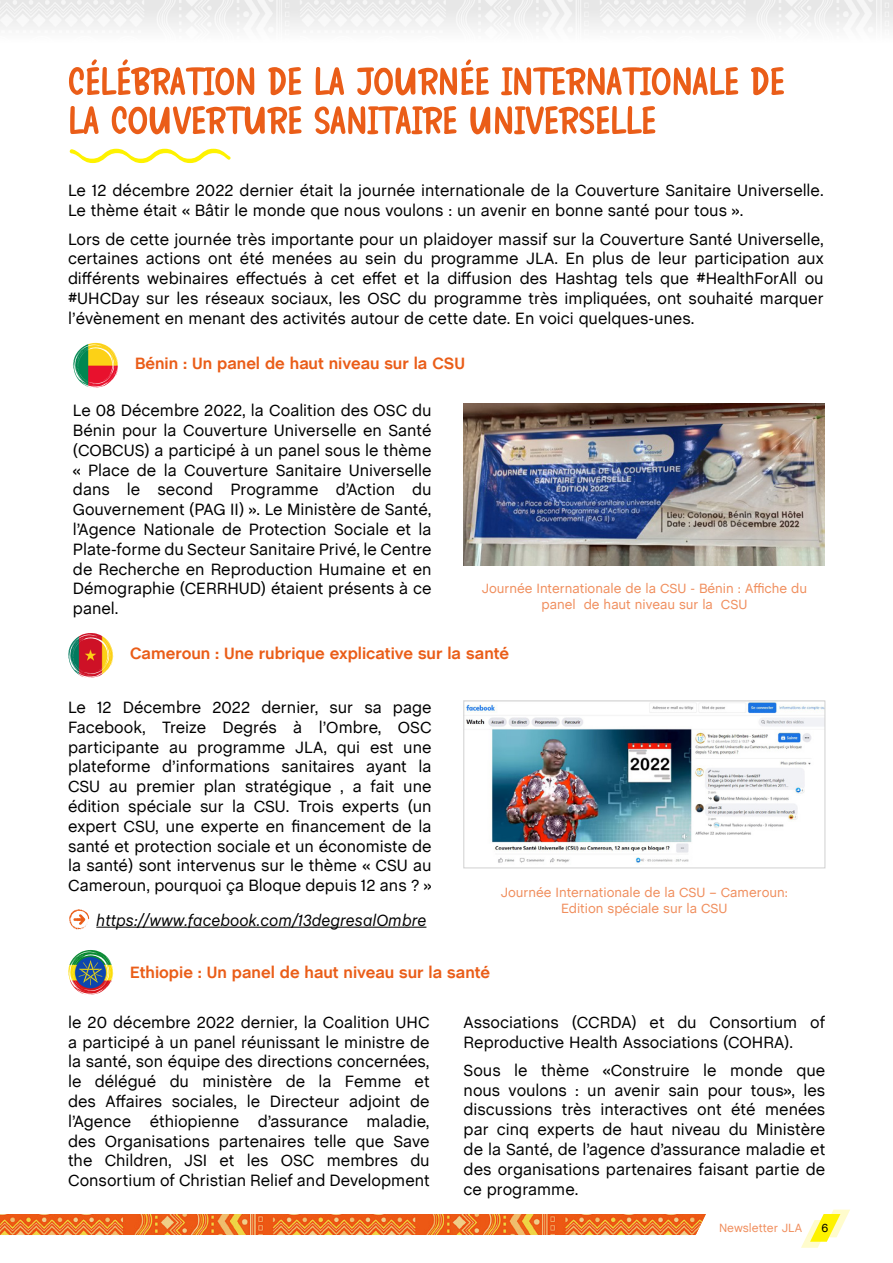
<style>
.page{position:relative;width:893px;height:1263px;background:#fff}
.page>*{position:absolute;margin:0;border:0;box-sizing:border-box;transform-origin:0 0}
.t1{font:51px/39px "Reach Story";color:#ea5d18}
.t2{font:16.5px/19.8px "Chalet";color:#000;text-align:justify}
.t3{font:700 16.5px "Chalet";color:#ea5d18}
.t4{font:italic 16.5px "Chalet";color:#000}
.t5{font:13.5px/16.2px "Chalet";color:#f08e5d;text-align:center}
.t6{font:12px "Chalet";color:#f08e5d}
.t7{font:12px "Chalet";color:#000}
</style>
<div class="page">
<svg style="left:801px;top:1209px;width:49px;height:39px"></svg>
<img style="left:0;top:1214px;width:706px;height:21px">
<img style="left:0;top:0;width:893px;height:29px">
<svg style="left:70px;top:149px;width:161px;height:14px"></svg>
<img style="left:464px;top:404px;width:361px;height:162px">
<img style="left:73px;top:343px;width:19px;height:45px">
<img style="left:68px;top:633px;width:19px;height:45px">
<img style="left:68px;top:950px;width:19px;height:45px">
<hr style="left:96px;top:927px;width:330px;height:1px;background:#000">
<svg style="left:69px;top:909px;width:20px;height:21px"></svg>
<img style="left:466px;top:703px;width:357px;height:161px">
<div style="left:464px;top:701px;width:361px;height:167px;border:1px solid #d0d0d0"></div>
<h1 class="t1" style="left:68px;top:63px;width:718px">CÉLÉBRATION DE LA JOURNÉE INTERNATIONALE DE<br>LA COUVERTURE SANITAIRE UNIVERSELLE</h1>
<p class="t2" style="left:68px;top:179px;width:757px">Le 12 décembre 2022 dernier était la journée internationale de la Couverture Sanitaire Universelle.<br>Le thème était « Bâtir le monde que nous voulons : un avenir en bonne santé pour tous ».</p>
<p class="t2" style="left:68px;top:227px;width:757px">Lors de cette journée très importante pour un plaidoyer massif sur la Couverture Santé Universelle, certaines actions ont été menées au sein du programme JLA. En plus de leur participation aux différents webinaires effectués à cet effet et la diffusion des Hashtag tels que #HealthForAll ou #UHCDay sur les réseaux sociaux, les OSC du programme très impliquées, ont souhaité marquer l’évènement en menant des activités autour de cette date. En voici quelques-unes.</p>
<p class="t3" style="left:135px;top:354px;width:331px">Bénin : Un panel de haut niveau sur la CSU</p>
<p class="t2" style="left:73px;top:399px;width:360px">Le 08 Décembre 2022, la Coalition des OSC du Bénin pour la Couverture Universelle en Santé (COBCUS) a participé à un panel sous le thème « Place de la Couverture Sanitaire Universelle dans le second Programme d’Action du Gouvernement (PAG II) ». Le Ministère de Santé, l’Agence Nationale de Protection Sociale et la Plate-forme du Secteur Sanitaire Privé, le Centre de Recherche en Reproduction Humaine et en Démographie (CERRHUD) étaient présents à ce panel.</p>
<p class="t5" style="left:482px;top:579px;width:327px">Journée Internationale de la CSU - Bénin : Affiche du panel de haut niveau sur la CSU</p>
<p class="t3" style="left:130px;top:644px;width:381px">Cameroun : Une rubrique explicative sur la santé</p>
<p class="t2" style="left:68px;top:696px;width:365px">Le 12 Décembre 2022 dernier, sur sa page Facebook, Treize Degrés à l’Ombre, OSC participante au programme JLA, qui est une plateforme d’informations sanitaires ayant la CSU au premier plan stratégique , a fait une édition spéciale sur la CSU. Trois experts (un expert CSU, une experte en financement de la santé et protection sociale et un économiste de la santé) sont intervenus sur le thème « CSU au Cameroun, pourquoi ça Bloque depuis 12 ans ? »</p>
<p class="t4" style="left:96px;top:911px;width:332px">https://www.facebook.com/13degresalOmbre</p>
<p class="t5" style="left:501px;top:883px;width:289px">Journée Internationale de la CSU – Cameroun:<br>Edition spéciale sur la CSU</p>
<p class="t3" style="left:130px;top:962px;width:362px">Ethiopie : Un panel de haut niveau sur la santé</p>
<p class="t2" style="left:68px;top:1011px;width:363px">le 20 décembre 2022 dernier, la Coalition UHC a participé à un panel réunissant le ministre de la santé, son équipe des directions concernées, le délégué du ministère de la Femme et des Affaires sociales, le Directeur adjoint de l’Agence éthiopienne d’assurance maladie, des Organisations partenaires telle que Save the Children, JSI et les OSC membres du Consortium of Christian Relief and Development</p>
<p class="t2" style="left:464px;top:1011px;width:363px">Associations (CCRDA) et du Consortium of<br>Reproductive Health Associations (COHRA).</p>
<p class="t2" style="left:464px;top:1059px;width:363px">Sous le thème «Construire le monde que nous voulons : un avenir sain pour tous», les discussions très interactives ont été menées par cinq experts de haut niveau du Ministère de la Santé, de l’agence d’assurance maladie et des organisations partenaires faisant partie de ce programme.</p>
<p class="t6" style="left:719px;top:1218px;width:85px">Newsletter JLA</p>
<p class="t7" style="left:821px;top:1218px;width:8px">6</p>
</div>
